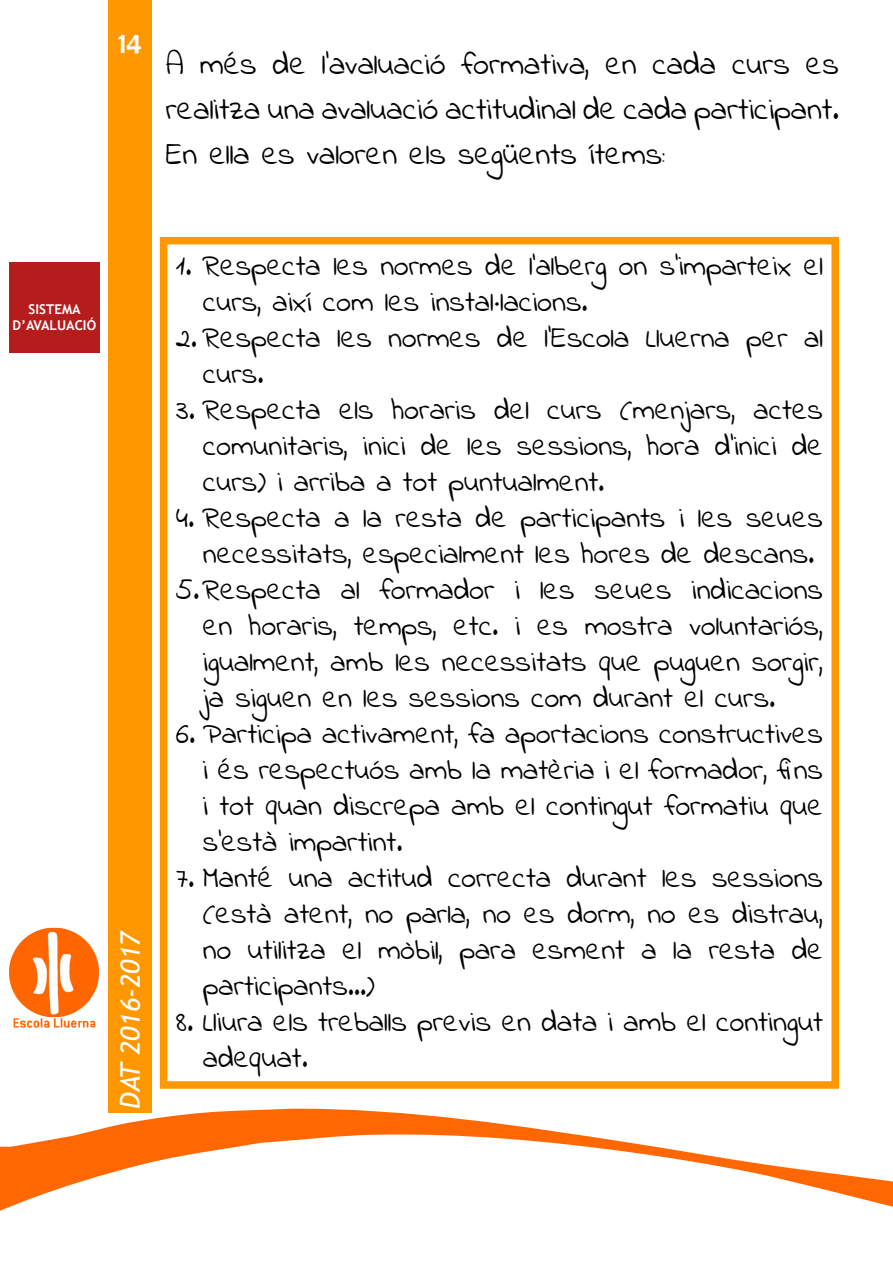
<style>
.page{position:relative;width:893px;height:1263px;background:#fff}
.page>*{position:absolute;margin:0;border:0;box-sizing:border-box;transform-origin:0 0}
.t1{font:30px "Berlin Sans FB";color:#fff}
.t2{font:italic 27px "Trebuchet MS";color:#fff}
.t3{font:24px/45px "Indie Flower";color:#000;text-align:justify}
.t4{font:22.5px/36px "Indie Flower";color:#000}
.t5{font:700 13.5px/16.2px "Trebuchet MS";color:#fff;text-align:center}
</style>
<div class="page">
<svg style="left:0;top:1037px;width:893px;height:174px"></svg>
<div style="left:108px;top:0;width:43px;height:1113px;background:#ff9800"></div>
<img style="left:9px;top:928px;width:90px;height:100px">
<div style="left:9px;top:262px;width:91px;height:91px;background:#b71c1c"></div>
<div style="left:160px;top:237px;width:679px;height:852px;border:8px solid #ff9800"></div>
<h1 class="t1" style="left:118px;top:26px;width:25px">14</h1>
<p class="t3" style="left:166px;top:43px;width:675px">A més de l’avaluació formativa, en cada curs es realitza una avaluació actitudinal de cada participant.<br>En ella es valoren els següents ítems:</p>
<p class="t5" style="left:12px;top:301px;width:85px">SISTEMA<br>D’AVALUACIÓ</p>
<p class="t2" style="left:114px;top:1109px;width:180px;rotate:-90deg">DAT 2016-2017</p>
<p class="t4" style="left:203px;top:249px;width:622px;text-indent:-27px">1. Respecta les normes de l’alberg on s’imparteix el curs, així com les instal·lacions.</p>
<p class="t4" style="left:203px;top:321px;width:622px;text-indent:-27px">2. Respecta les normes de l’Escola Lluerna per al curs.</p>
<p class="t4" style="left:203px;top:393px;width:622px;text-align:justify;text-indent:-27px">3. Respecta els horaris del curs (menjars, actes comunitaris, inici de les sessions, hora d’inici de curs) i arriba a tot puntualment.</p>
<p class="t4" style="left:203px;top:501px;width:622px;text-indent:-27px">4. Respecta a la resta de participants i les seues necessitats, especialment les hores de descans.</p>
<p class="t4" style="left:203px;top:573px;width:622px;text-align:justify;text-indent:-27px">5. Respecta al formador i les seues indicacions en horaris, temps, etc. i es mostra voluntariós, igualment, amb les necessitats que puguen sorgir, ja siguen en les sessions com durant el curs.</p>
<p class="t4" style="left:203px;top:717px;width:622px;text-align:justify;text-indent:-27px">6. Participa activament, fa aportacions constructives i és respectuós amb la matèria i el formador, fins i tot quan discrepa amb el contingut formatiu que s’està impartint.</p>
<p class="t4" style="left:203px;top:861px;width:622px;text-align:justify;text-indent:-27px">7. Manté una actitud correcta durant les sessions (està atent, no parla, no es dorm, no es distrau, no utilitza el mòbil, para esment a la resta de participants…)</p>
<p class="t4" style="left:203px;top:1005px;width:621px;text-indent:-27px">8. Lliura els treballs previs en data i amb el contingut adequat.</p>
</div>
